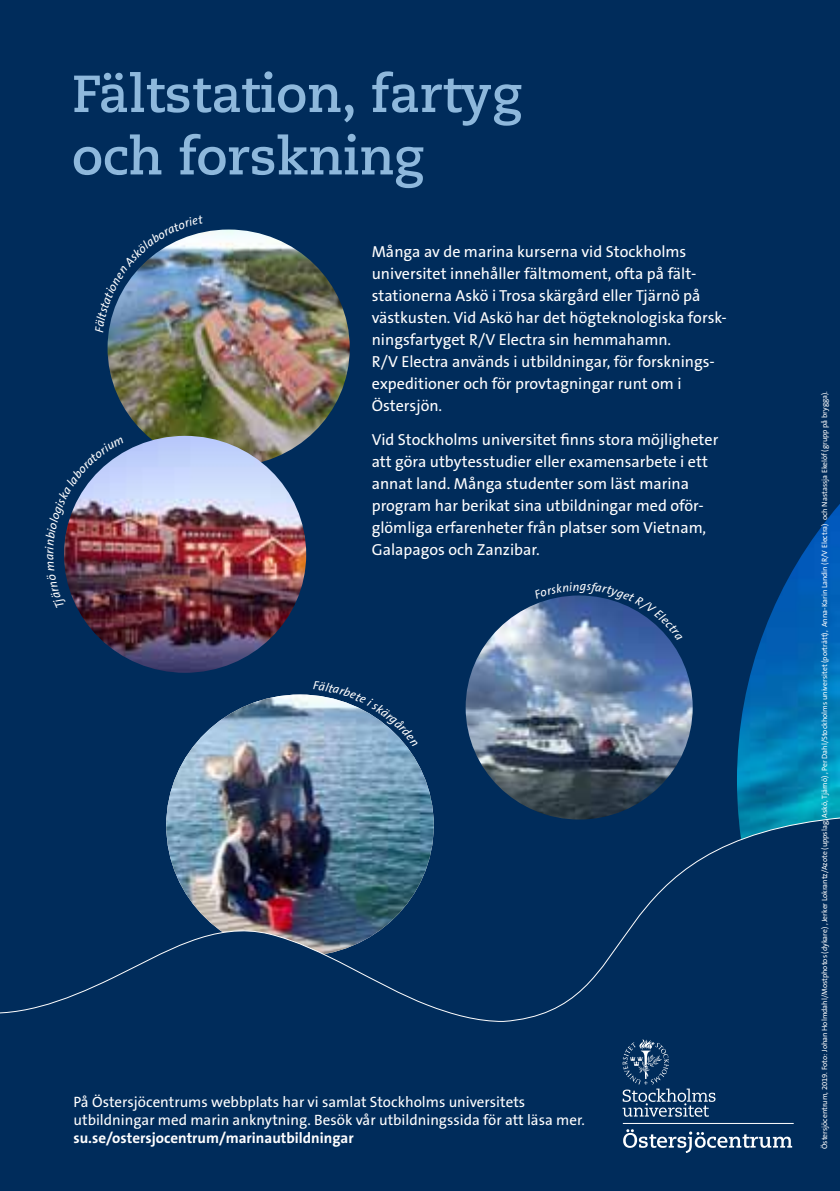
<style>
.page{position:relative;width:840px;height:1191px;background:#fff}
.page>*{position:absolute;margin:0;border:0;box-sizing:border-box;transform-origin:0 0}
.t1{font:700 52px/62.4px "Caecilia Com 75";color:#8eb8dc}
.t2{font:16px/22px "The Sans B W5 Plain";color:#fff}
.t3{font:15px/18px "The Sans B W5 Plain";color:#fff}
.t4{font:700 15px "The Sans B W7";color:#fff}
.t5{font:7.6px "The Sans B W5 Plain";color:#fff}
</style>
<div class="page">
<div style="left:0;top:0;width:839px;height:1191px;background:#002c5b"></div>
<img style="left:737px;top:505px;width:102px;height:301px">
<img style="left:167px;top:694px;width:266px;height:112px">
<svg style="left:0;top:806px;width:839px;height:342px"></svg>
<img style="left:107px;top:229px;width:242px;height:210px">
<img style="left:77px;top:436px;width:229px;height:237px">
<img style="left:465px;top:605px;width:227px;height:214px">
<hr style="left:622px;top:1123px;width:171px;height:1px;background:#fff">
<svg style="left:622px;top:1129px;width:169px;height:24px"></svg>
<svg style="left:622px;top:1039px;width:93px;height:77px"></svg>
<svg style="left:313px;top:694px;width:105px;height:52px"></svg>
<img style="left:107px;top:229px;width:96px;height:103px">
<svg style="left:533px;top:595px;width:149px;height:45px"></svg>
<img style="left:64px;top:436px;width:60px;height:172px">
<h1 class="t1" style="left:72px;top:61px;width:451px">Fältstation, fartyg och forskning</h1>
<p class="t2" style="left:371px;top:241px;width:356px">Många av de marina kurserna vid Stockholms universitet innehåller fältmoment, ofta på fält&shy;stationerna Askö i Trosa skärgård eller Tjärnö på västkusten. Vid Askö har det högteknologiska forsk&shy;ningsfartyget R/V Electra sin hemmahamn.<br>R/V Electra används i utbildningar, för forsknings&shy;expeditioner och för provtagningar runt om i Östersjön.</p>
<p class="t2" style="left:371px;top:428px;width:348px">Vid Stockholms universitet finns stora möjligheter att göra utbytesstudier eller examensarbete i ett annat land. Många studenter som läst marina program har berikat sina utbildningar med oför&shy;glömliga erfarenheter från platser som Vietnam, Galapagos och Zanzibar.</p>
<p class="t3" style="left:73px;top:1093px;width:512px">På Östersjöcentrums webbplats har vi samlat Stockholms universitets utbildningar med marin anknytning. Besök vår utbildningssida för att läsa mer.</p>
<p class="t4" style="left:73px;top:1128px;width:281px">su.se/ostersjocentrum/marinautbildningar</p>
<p class="t5" style="left:819px;top:1149px;width:759px;rotate:-90deg">Östersjöcentrum, 2019. Foto: Johan Holmdahl/Mostphotos (dykare) , Jerker Lokrantz/Azote (uppslag, Askö, Tjärnö) , Per Dahl/Stockholms universitet (porträtt), Anna-Karin Landin (R/V Electra) och Nastassja Ekelöf (grupp på brygga).</p>
</div>
